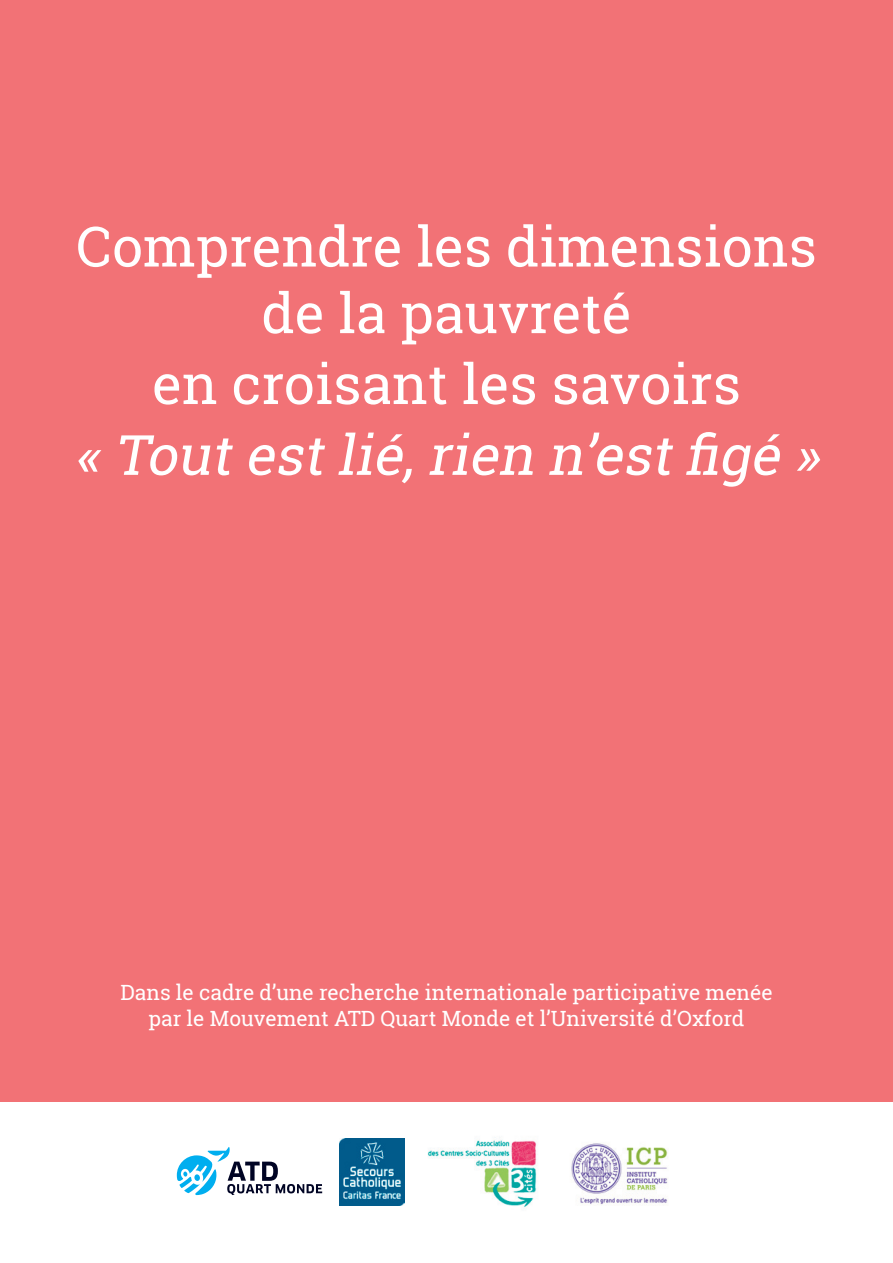
<style>
.page{position:relative;width:893px;height:1263px;background:#fff}
.page>*{position:absolute;margin:0;border:0;box-sizing:border-box;transform-origin:0 0}
.t1{font:55.5px/68.7px "Roboto Slab";color:#fff;text-align:center}
.t2{font:italic 55.5px "Roboto Slab";color:#fff}
.t3{font:21px/25.2px "Roboto Slab";color:#fff;text-align:center}
</style>
<div class="page">
<svg style="left:177px;top:1147px;width:145px;height:48px"></svg>
<img style="left:427px;top:1137px;width:110px;height:71px">
<img style="left:571px;top:1143px;width:97px;height:62px">
<img style="left:340px;top:1138px;width:64px;height:67px">
<div style="left:0;top:0;width:893px;height:1101px;background:#f27276"></div>
<h1 class="t1" style="left:76px;top:211px;width:742px">Comprendre les dimensions de la pauvreté<br>en croisant les savoirs</h1>
<h1 class="t2" style="left:74px;top:417px;width:759px">« Toutestlié,rien n’estfigé »</h1>
<p class="t3" style="left:120px;top:980px;width:654px">Dans le cadre d’une recherche internationale participative menée par le Mouvement ATD Quart Monde et l’Université d’Oxford</p>
</div>
